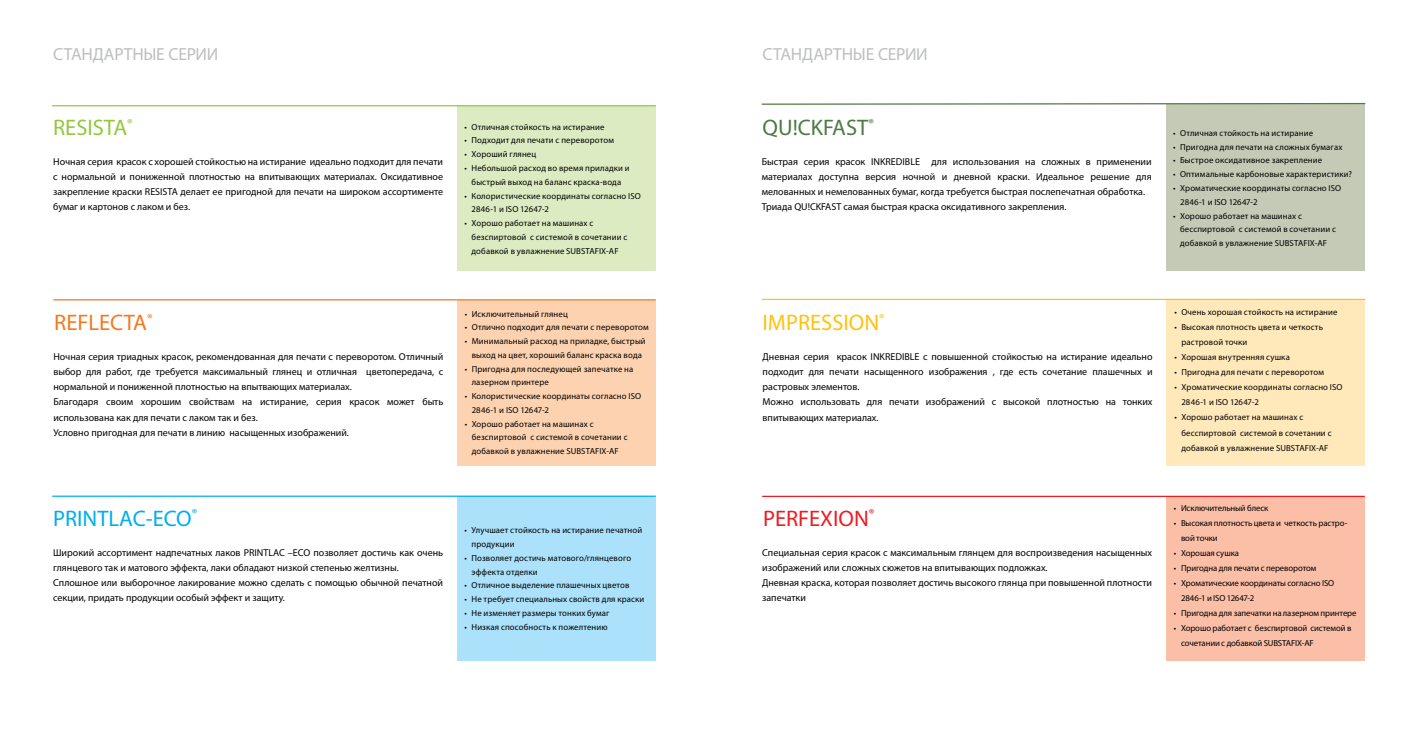
<style>
.page{position:relative;width:1418px;height:745px;background:#fff}
.page>*{position:absolute;margin:0;border:0;box-sizing:border-box;transform-origin:0 0}
.t1{font:22.5px "Myriad Pro";color:#00aeef}
.t2{font:22.5px "Myriad Pro";color:#ffc20e}
.t3{font:22.5px "Myriad Pro";color:#ed1d24}
.t4{font:22.5px "Myriad Pro";color:#4e7a43}
.t5{font:22.5px "Myriad Pro";color:#f47920}
.t6{font:22.5px "Myriad Pro";color:#92c83e}
.t7{font:17.5px "Myriad Pro";letter-spacing:-.015em;color:#bcbec0}
.t8{font:10px/15px "Myriad Pro";color:#000}
.t9{font:8.75px/13.8px "Myriad Pro";letter-spacing:.01em;color:#000}
.t10{font:8.75px/15px "Myriad Pro";letter-spacing:-.015em;color:#000}
.t11{font:8.75px/15px "Myriad Pro";letter-spacing:-.01em;color:#000}
</style>
<div class="page">
<div style="left:1166px;top:300px;width:198px;height:165px;background:#ffe9ba"></div>
<hr style="left:761px;top:298px;width:604px;height:2px;background:#ffc20e">
<div style="left:1166px;top:496px;width:198px;height:164px;background:#fbbea7"></div>
<hr style="left:762px;top:495px;width:602px;height:1px;background:#ed1d24">
<div style="left:1166px;top:104px;width:198px;height:166px;background:#c4cab5"></div>
<svg style="left:761px;top:102px;width:605px;height:3px"></svg>
<div style="left:457px;top:106px;width:198px;height:164px;background:#dcebc1"></div>
<hr style="left:52px;top:105px;width:604px;height:1px;background:#92c83e">
<div style="left:457px;top:299px;width:199px;height:166px;background:#fdd2b0"></div>
<hr style="left:53px;top:299px;width:603px;height:1px;background:#f47920">
<div style="left:457px;top:496px;width:198px;height:164px;background:#abe1fa"></div>
<hr style="left:52px;top:495px;width:604px;height:1px;background:#00aeef">
<h2 class="t7" style="left:53px;top:43px;width:167px">CТАНДАРТНЫЕ СЕРИИ</h2>
<h2 class="t7" style="left:762px;top:43px;width:167px">СТАНДАРТНЫЕ СЕРИИ</h2>
<h1 class="t6" style="left:53px;top:114px;width:81px">RESISTA<sup>®</sup></h1>
<p class="t8" style="left:53px;top:154px;width:391px;text-align:justify">Ночная серия красок с хорошей стойкостью на истирание идеально подходит для печати с нормальной и пониженной плотностью на впитывающих материалах. Оксидативное закрепление краски RESISTA делает ее пригодной для печати на широком ассортименте бумаг и картонов с лаком и без.</p>
<p class="t9" style="left:464px;top:120px;width:141px">• Отличная стойкость на истирание</p>
<p class="t9" style="left:464px;top:133px;width:151px">• Подходит для печати с переворотом</p>
<p class="t9" style="left:464px;top:147px;width:73px">• Хороший глянец</p>
<p class="t9" style="left:464px;top:161px;width:167px;text-align:center">• Небольшой расход во время приладки и быстрый выход на баланс краска-вода</p>
<p class="t9" style="left:471px;top:188px;width:171px;text-indent:-7px">• Колористические координаты согласно ISO<br>2846-1 и ISO 12647-2</p>
<p class="t9" style="left:471px;top:216px;width:157px;text-indent:-7px">• Хорошо работает на машинах с безспиртовой с системой в сочетании с добавкой в увлажнение SUBSTAFIX-AF</p>
<h1 class="t5" style="left:54px;top:309px;width:100px">REFLECTA<sup>®</sup></h1>
<p class="t8" style="left:53px;top:349px;width:391px">Ночная серия триадных красок, рекомендованная для печати с переворотом. Отличный выбор для работ, где требуется максимальный глянец и отличная цветопередача, с нормальной и пониженной плотностью на впытвающих материалах.<br>Благодаря своим хорошим свойствам на истирание, серия красок может быть использована как для печати с лаком так и без.<br>Условно пригодная для печати в линию насыщенных изображений.</p>
<h1 class="t1" style="left:53px;top:504px;width:146px">PRINTLAC-ECO<sup>®</sup></h1>
<p class="t8" style="left:53px;top:544px;width:391px">Широкий ассортимент надпечатных лаков PRINTLAC –ECO позволяет достичь как очень глянцевого так и матового эффекта, лаки обладают низкой степенью желтизны.<br>Сплошное или выборочное лакирование можно сделать с помощью обычной печатной секции, придать продукции особый эффект и защиту.</p>
<p class="t9" style="left:464px;top:306px;width:105px">• Исключительный глянец</p>
<p class="t9" style="left:464px;top:320px;width:186px">• Отлично подходит для печати с переворотом</p>
<p class="t9" style="left:464px;top:334px;width:183px;text-align:center">• Минимальный расход на приладке, быстрый выход на цвет, хороший баланс краска вода</p>
<p class="t9" style="left:472px;top:361px;width:163px;text-indent:-7px">• Пригодна для последующей запечатке на лазерном принтере</p>
<p class="t9" style="left:472px;top:389px;width:171px;text-indent:-7px">• Колористические координаты согласно ISO<br>2846-1 и ISO 12647-2</p>
<p class="t9" style="left:472px;top:416px;width:157px;text-indent:-7px">• Хорошо работает на машинах с безспиртовой с системой в сочетании с добавкой в увлажнение SUBSTAFIX-AF</p>
<p class="t9" style="left:471px;top:523px;width:172px;text-indent:-7px">• Улучшает стойкость на истирание печатной продукции</p>
<p class="t9" style="left:471px;top:550px;width:161px;text-indent:-7px">• Позволяет достичь матового/глянцевого эффекта отделки</p>
<p class="t9" style="left:464px;top:578px;width:167px">• Отличное выделение плашечных цветов</p>
<p class="t9" style="left:464px;top:591px;width:181px">• Не требует специальных свойств для краски</p>
<p class="t9" style="left:464px;top:605px;width:147px">• Не изменяет размеры тонких бумаг</p>
<p class="t9" style="left:464px;top:619px;width:145px">• Низкая способность к пожелтению</p>
<h1 class="t4" style="left:762px;top:114px;width:113px">QU!CKFAST<sup>®</sup></h1>
<p class="t8" style="left:761px;top:154px;width:391px">Быстрая серия красок INKREDIBLE для использования на сложных в применении материалах доступна версия ночной и дневной краски. Идеальное решение для мелованных и немелованных бумаг, когда требуется быстрая послепечатная обработка.<br>Триада QU!CKFAST самая быстрая краска оксидативного закрепления.</p>
<p class="t9" style="left:1172px;top:126px;width:141px">• Отличная стойкость на истирание</p>
<p class="t9" style="left:1172px;top:140px;width:171px">• Пригодна для печати на сложных бумагах</p>
<p class="t9" style="left:1172px;top:153px;width:151px">• Быстрое оксидативное закрепление</p>
<p class="t9" style="left:1172px;top:167px;width:181px">• Оптимальные карбоновые характеристики?</p>
<p class="t9" style="left:1180px;top:181px;width:163px;text-indent:-7px">• Хроматические координаты согласно ISO<br>2846-1 и ISO 12647-2</p>
<p class="t9" style="left:1180px;top:208px;width:157px;text-indent:-7px">• Хорошо работает на машинах с бесспиртовой с системой в сочетании с добавкой в увлажнение SUBSTAFIX-AF</p>
<h1 class="t2" style="left:762px;top:309px;width:123px">IMPRESSION<sup>®</sup></h1>
<p class="t8" style="left:762px;top:349px;width:391px">Дневная серия красок INKREDIBLE с повышенной стойкостью на истирание идеально подходит для печати насыщенного изображения , где есть сочетание плашечных и растровых элементов.<br>Можно использовать для печати изображений с высокой плотностью на тонких впитывающих материалах.</p>
<h1 class="t3" style="left:763px;top:504px;width:113px">PERFEXION<sup>®</sup></h1>
<p class="t8" style="left:762px;top:544px;width:391px">Специальная серия красок с максимальным глянцем для воспроизведения насыщенных изображений или сложных сюжетов на впитывающих подложках.<br>Дневная краска, которая позволяет достичь высокого глянца при повышенной плотности запечатки</p>
<p class="t9" style="left:1174px;top:305px;width:165px">• Очень хорошая стойкость на истирание</p>
<p class="t9" style="left:1181px;top:319px;width:143px;line-height:15px;text-indent:-7px">• Высокая плотность цвета и четкость растровой точки</p>
<p class="t9" style="left:1174px;top:350px;width:117px">• Хорошая внутренняя сушка</p>
<p class="t9" style="left:1174px;top:365px;width:151px">• Пригодна для печати с переворотом</p>
<p class="t9" style="left:1181px;top:379px;width:163px;line-height:15px;text-indent:-7px">• Хроматические координаты согласно ISO<br>2846-1 и ISO 12647-2</p>
<p class="t9" style="left:1181px;top:409px;width:152px;line-height:15px;text-indent:-7px">• Хорошо работает на машинах с бесспиртовой системой в сочетании с добавкой в увлажнение SUBSTAFIX-AF</p>
<p class="t10" style="left:1173px;top:499px;width:96px">• Исключительный блеск</p>
<p class="t11" style="left:1180px;top:514px;width:168px;text-indent:-7px">• Высокая плотность цвета и четкость растро&shy;вой точки</p>
<p class="t11" style="left:1173px;top:544px;width:67px">• Хорошая сушка</p>
<p class="t10" style="left:1173px;top:559px;width:144px">• Пригодна для печати с переворотом</p>
<p class="t10" style="left:1180px;top:574px;width:155px;text-indent:-7px">• Хроматические координаты согласно ISO<br>2846-1 и ISO 12647-2</p>
<p class="t10" style="left:1173px;top:604px;width:184px">• Пригодна для запечатки на лазерном принтере</p>
<p class="t10" style="left:1180px;top:619px;width:172px;text-indent:-7px">• Хорошо работает с безспиртовой системой в сочетании с добавкой SUBSTAFIX-AF</p>
</div>
